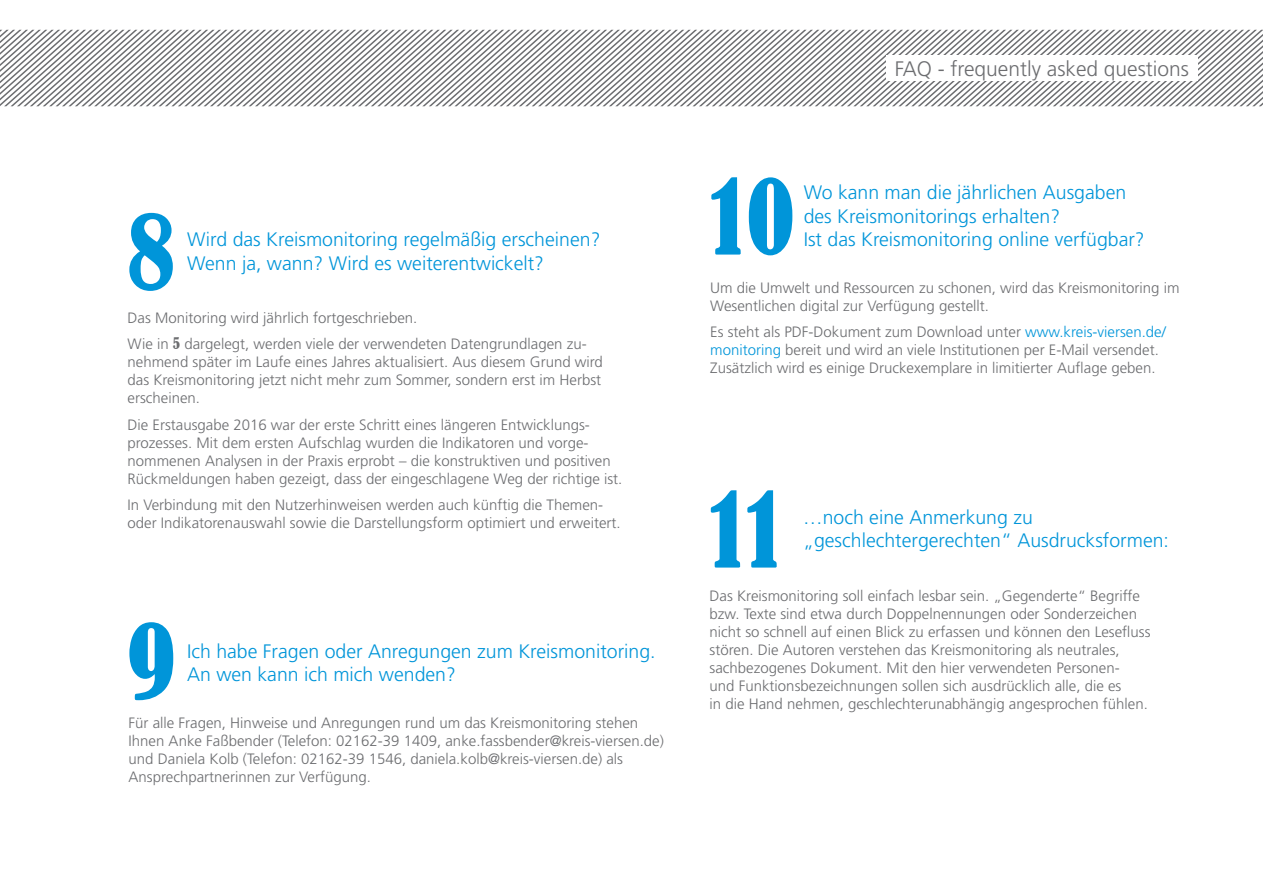
<style>
.page{position:relative;width:1263px;height:893px;background:#fff}
.page>*{position:absolute;margin:0;border:0;box-sizing:border-box;transform-origin:0 0}
.t1{font:condensed 97.5px "Bernard";color:#0095d9}
.t2{font:300 21px "Frutiger LT Std";color:#6c6d70}
.t3{font:300 19.5px/23.4px "Frutiger LT Std";color:#0095d9}
.t4{font:300 15px/18px "Frutiger LT Std";color:#6c6d70}
.s1{font-family:"Bernard";font-weight:400;font-stretch:condensed}
.s2{color:#0095d9}
</style>
<div class="page">
<svg style="left:0;top:30px;width:1263px;height:76px"></svg>
<div style="left:886px;top:55px;width:311px;height:26px;background:#fff"></div>
<h1 class="t1" style="left:128px;top:196px;width:49px">8</h1>
<h3 class="t3" style="left:187px;top:228px;width:415px">Wird das Kreismonitoring regelmäßig erscheinen?</h3>
<h3 class="t3" style="left:187px;top:252px;width:358px">Wenn ja, wann? Wird es weiterentwickelt?</h3>
<p class="t4" style="left:128px;top:304px;width:461px;line-height:26.5px">Das Monitoring wird jährlich fortgeschrieben.<br>Wie in <span class="s1">5</span> dargelegt, werden viele der verwendeten Datengrundlagen zu-</p>
<p class="t4" style="left:128px;top:353px;width:477px;text-align:justify">nehmend später im Laufe eines Jahres aktualisiert. Aus diesem Grund wird das Kreismonitoring jetzt nicht mehr zum Sommer, sondern erst im Herbst erscheinen.</p>
<p class="t4" style="left:128px;top:416px;width:496px">Die Erstausgabe 2016 war der erste Schritt eines längeren Entwicklungs&shy;prozesses. Mit dem ersten Aufschlag wurden die Indikatoren und vorge&shy;nommenen Analysen in der Praxis erprobt – die konstruktiven und positiven Rückmeldungen haben gezeigt, dass der eingeschlagene Weg der richtige ist.</p>
<p class="t4" style="left:128px;top:496px;width:495px">In Verbindung mit den Nutzerhinweisen werden auch künftig die Themen&shy;oder Indikatorenauswahl sowie die Darstellungsform optimiert und erweitert.</p>
<h1 class="t1" style="left:128px;top:605px;width:49px">9</h1>
<h3 class="t3" style="left:187px;top:640px;width:470px">Ich habe Fragen oder Anregungen zum Kreismonitoring.</h3>
<h3 class="t3" style="left:187px;top:663px;width:270px">An wen kann ich mich wenden?</h3>
<p class="t4" style="left:129px;top:714px;width:537px">Für alle Fragen, Hinweise und Anregungen rund um das Kreismonitoring stehen Ihnen Anke Faßbender (Telefon: 02162-39 1409, anke.fassbender@kreis-viersen.de) und Daniela Kolb (Telefon: 02162-39 1546, daniela.kolb@kreis-viersen.de) als Ansprechpartnerinnen zur Verfügung.</p>
<h2 class="t2" style="left:895px;top:57px;width:296px">FAQ - frequently asked questions</h2>
<h1 class="t1" style="left:710px;top:160px;width:86px">10</h1>
<h3 class="t3" style="left:804px;top:181px;width:324px">Wo kann man die jährlichen Ausgaben des Kreismonitorings erhalten?</h3>
<h3 class="t3" style="left:804px;top:228px;width:342px">Ist das Kreismonitoring online verfügbar?</h3>
<p class="t4" style="left:710px;top:279px;width:471px">Um die Umwelt und Ressourcen zu schonen, wird das Kreismonitoring im<br>Wesentlichen digital zur Verfügung gestellt.</p>
<p class="t4" style="left:710px;top:323px;width:457px">Es steht als PDF-Dokument zum Download unter <span class="s2">www.kreis-viersen.de/ monitoring</span> bereit und wird an viele Institutionen per E-Mail versendet.<br>Zusätzlich wird es einige Druckexemplare in limitierter Auflage geben.</p>
<h1 class="t1" style="left:710px;top:473px;width:75px">11</h1>
<h3 class="t3" style="left:803px;top:506px;width:367px">…noch eine Anmerkung zu „geschlechtergerechten“ Ausdrucksformen:</h3>
<p class="t4" style="left:710px;top:587px;width:442px">Das Kreismonitoring soll einfach lesbar sein. „Gegenderte“ Begriffe bzw. Texte sind etwa durch Doppelnennungen oder Sonderzeichen nicht so schnell auf einen Blick zu erfassen und können den Lesefluss stören. Die Autoren verstehen das Kreismonitoring als neutrales, sachbezogenes Dokument. Mit den hier verwendeten Personen-<br>und Funktionsbezeichnungen sollen sich ausdrücklich alle, die es<br>in die Hand nehmen, geschlechterunabhängig angesprochen fühlen.</p>
</div>
